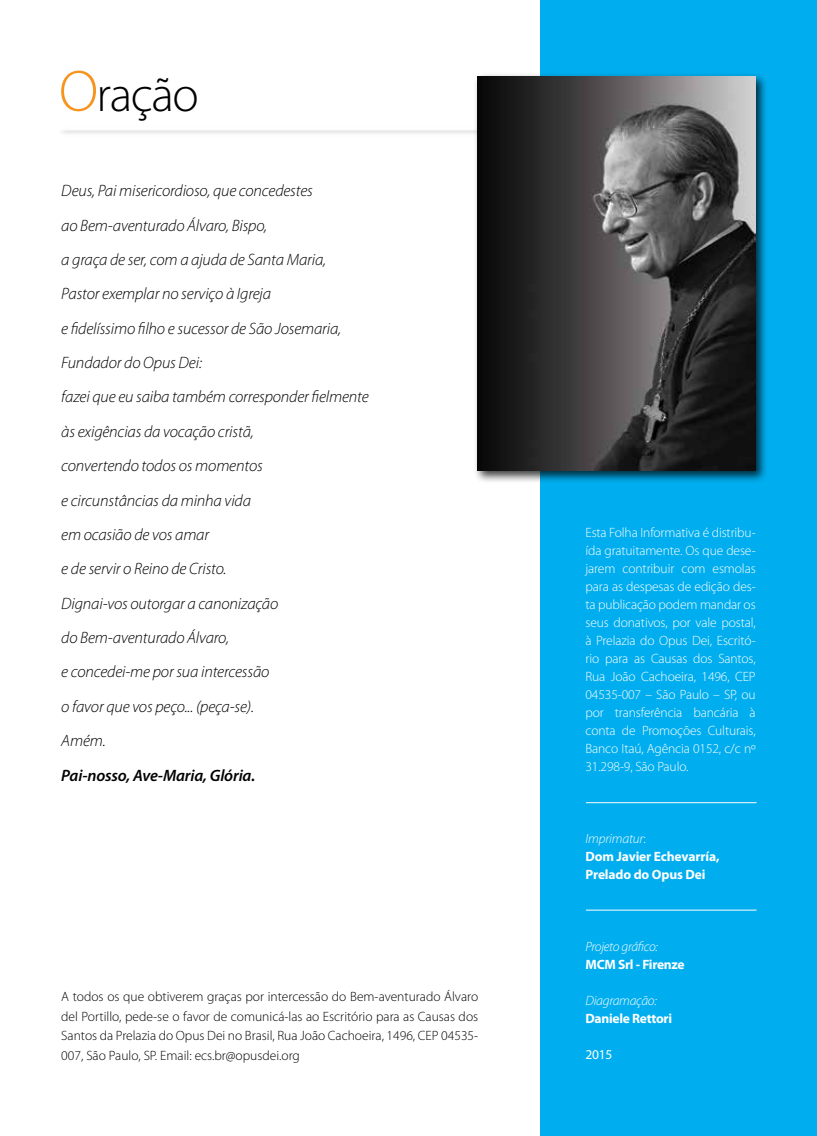
<style>
.page{position:relative;width:817px;height:1136px;background:#fff}
.page>*{position:absolute;margin:0;border:0;box-sizing:border-box;transform-origin:0 0}
.t1{font:300 49.5px "Myriad Pro";letter-spacing:-.03em;color:#000}
.t2{font:italic 300 16.5px/34.3px "Myriad Pro";letter-spacing:-.01em;color:#000}
.t3{font:italic 600 16.5px "Myriad Pro";letter-spacing:-.01em;color:#000}
.t4{font:300 13.5px/18px "Myriad Pro";letter-spacing:-.01em;color:#fff;text-align:justify}
.t5{font:300 13.5px/19.5px "Myriad Pro";color:#000;text-align:justify}
.t6{font:700 13.5px/18px "Myriad Pro";letter-spacing:-.015em;color:#fff}
.t7{font:italic 300 13.5px "Myriad Pro";letter-spacing:-.02em;color:#fff}
.t8{font:13.5px "Myriad Pro";color:#fff}
.s1{font-size:58.5px;color:#f7941e}
.s2{font-weight:300;font-style:italic}
.s3{font-weight:300}
</style>
<div class="page">
<div style="left:540px;top:0;width:276px;height:1135px;background:#00aeef"></div>
<hr style="left:585px;top:802px;width:171px;height:1px;background:#fff">
<hr style="left:585px;top:909px;width:171px;height:1px;background:#fff">
<div style="left:473px;top:73px;width:295px;height:410px;background:#000;opacity:.75"></div>
<img style="left:477px;top:77px;width:278px;height:393px">
<h1 class="t1" style="left:59px;top:64px;width:141px"><span class="s1">O</span>ração</h1>
<p class="t2" style="left:61px;top:173px;width:309px">Deus, Pai misericordioso, que concedestes<br>ao Bem-aventurado Álvaro, Bispo,<br>a graça de ser, com a ajuda de Santa Maria,<br>Pastor exemplar no serviço à Igreja<br>e fidelíssimo filho e sucessor de São Josemaria,<br>Fundador do Opus Dei:<br>fazei que eu saiba também corresponder fielmente às exigências da vocação cristã,<br>convertendo todos os momentos<br>e circunstâncias da minha vida<br>em ocasião de vos amar<br>e de servir o Reino de Cristo.<br>Dignai-vos outorgar a canonização<br>do Bem-aventurado Álvaro,<br>e concedei-me por sua intercessão<br>o favor que vos peço... (peça-se).<br>Amém.</p>
<p class="t3" style="left:61px;top:764px;width:195px">Pai-nosso, Ave-Maria, Glória.</p>
<p class="t5" style="left:61px;top:986px;width:418px">A todos os que obtiverem graças por intercessão do Bem-aventurado Álvaro del Portillo, pede-se o favor de comunicá-las ao Escritório para as Causas dos Santos da Prelazia do Opus Dei no Brasil, Rua João Cachoeira, 1496, CEP 04535- 007, São Paulo, SP. Email: ecs.br@opusdei.org</p>
<p class="t4" style="left:585px;top:523px;width:172px">Esta Folha Informativa é distribu&shy;ída gratuitamente. Os que dese&shy;jarem contribuir com esmolas para as despesas de edição des&shy;ta publicação podem mandar os seus donativos, por vale postal, à Prelazia do Opus Dei, Escritó&shy;rio para as Causas dos Santos, Rua João Cachoeira, 1496, CEP 04535-007 – São Paulo – SP, ou por transferência bancária à conta de Promoções Culturais, Banco Itaú, Agência 0152, c/c nº 31.298-9, São Paulo.</p>
<p class="t6" style="left:585px;top:829px;width:135px"><span class="s2">Imprimatur</span><span class="s3">:<br></span>Dom Javier Echevarría,<br>Prelado do Opus Dei</p>
<p class="t7" style="left:585px;top:938px;width:74px">Projeto gráfico:</p>
<p class="t6" style="left:585px;top:955px;width:101px">MCM Srl - Firenze</p>
<p class="t7" style="left:585px;top:992px;width:73px">Diagramação:</p>
<p class="t6" style="left:585px;top:1009px;width:88px">Daniele Rettori</p>
<p class="t8" style="left:585px;top:1046px;width:28px">2015</p>
</div>
